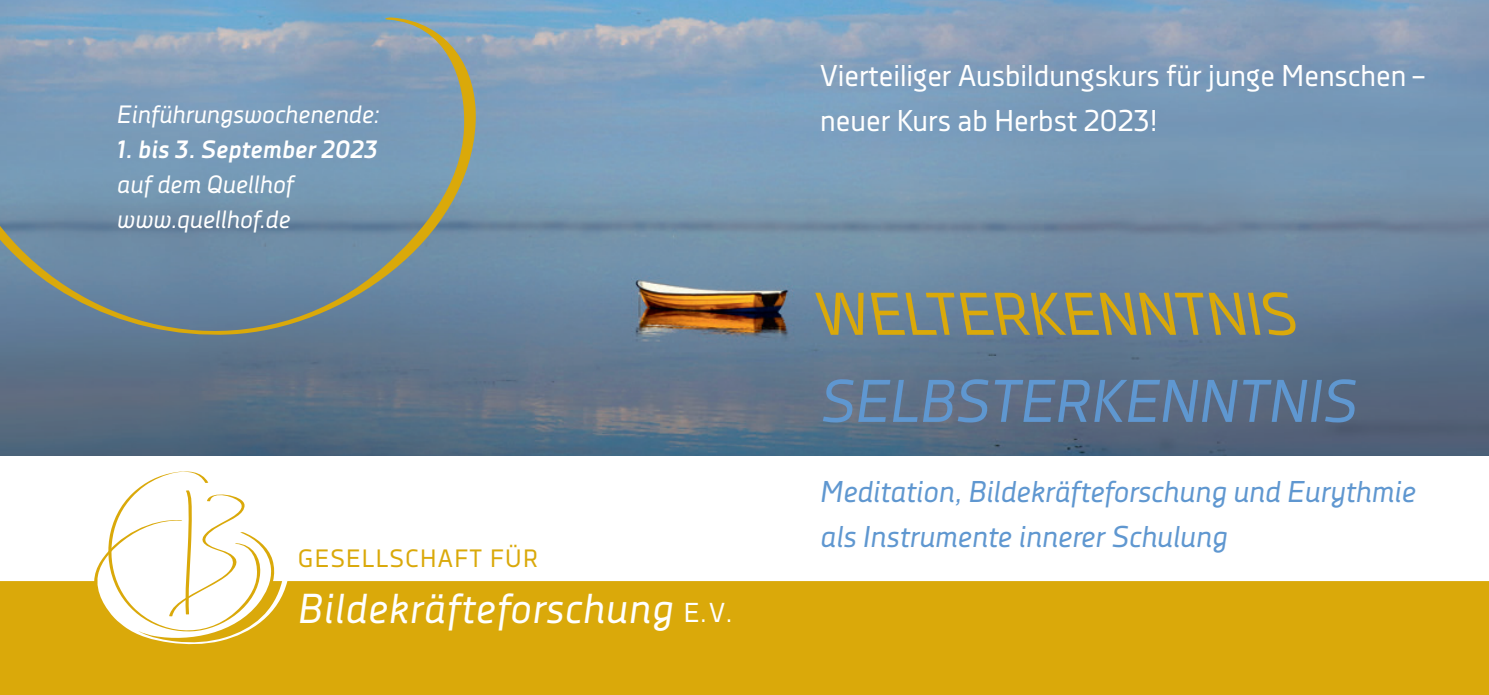
<style>
.page{position:relative;width:1489px;height:695px;background:#fff}
.page>*{position:absolute;margin:0;border:0;box-sizing:border-box;transform-origin:0 0}
.t1{font:italic 60px "Decima Nova";color:#5f97d0}
.t2{font:italic 60px "Decima Nova";color:#daa90a}
.t3{font:italic 41.75px "Decima Nova";letter-spacing:.02em;color:#fff}
.t4{font:italic 30px "Decima Nova";color:#5f97d0}
.t5{font:30px "Decima Nova";color:#fff}
.t6{font:italic 25px "Decima Nova";color:#fff}
.t7{font:italic 700 25px "Decima Nova";color:#fff}
.t8{font:25px "Decima Nova";letter-spacing:.05em;color:#daa90a}
.s1{font-style:normal;font-size:27.25px}
</style>
<div class="page">
<img style="left:0;top:0;width:1488px;height:455px">
<svg style="left:0;top:561px;width:1488px;height:133px;background:#dfb52d"></svg>
<svg style="left:101px;top:471px;width:181px;height:172px"></svg>
<svg style="left:0;top:0;width:478px;height:362px;background:#7793a9"></svg>
<p class="t6" style="left:117px;top:100px;width:264px">Einführungswochenende:</p>
<p class="t7" style="left:117px;top:135px;width:262px">1. bis 3. September 2023</p>
<p class="t6" style="left:117px;top:170px;width:178px">auf dem Quellhof</p>
<p class="t6" style="left:117px;top:205px;width:175px">www.quellhof.de</p>
<p class="t8" style="left:298px;top:544px;width:242px">GESELLSCHAFT FÜR</p>
<p class="t3" style="left:298px;top:584px;width:436px">Bildekräfteforschung <span class="s1">E. V.</span></p>
<p class="t5" style="left:820px;top:59px;width:606px">Vierteiliger Ausbildungskurs für junge Menschen –</p>
<p class="t5" style="left:820px;top:104px;width:339px">neuer Kurs ab Herbst 2023!</p>
<p class="t2" style="left:820px;top:279px;width:493px">WELTERKENNTNIS</p>
<p class="t1" style="left:820px;top:367px;width:538px">SELBSTERKENNTNIS</p>
<p class="t4" style="left:820px;top:474px;width:597px">Meditation, Bildekräfteforschung und Eurythmie</p>
<p class="t4" style="left:820px;top:519px;width:408px">als Instrumente innerer Schulung</p>
</div>
